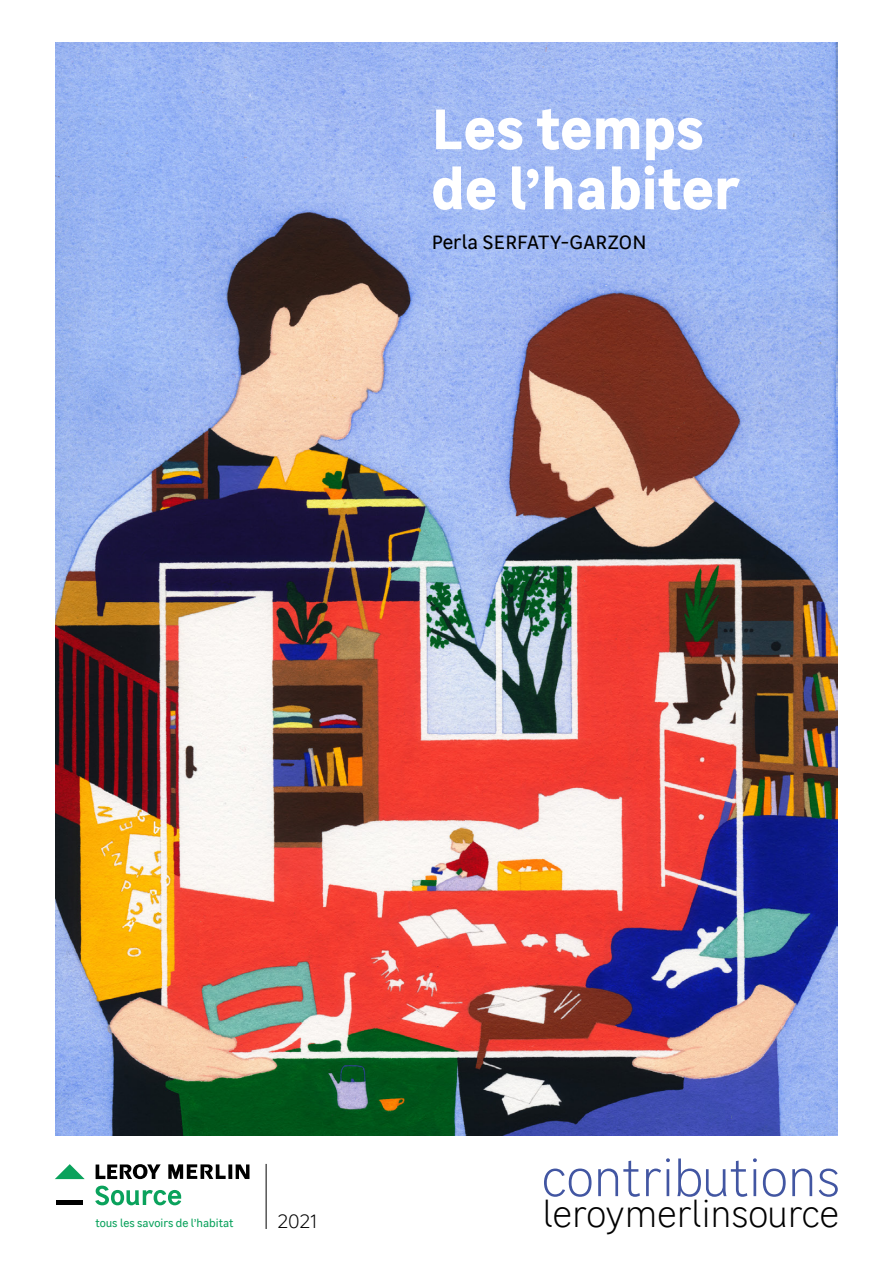
<style>
.page{position:relative;width:893px;height:1263px;background:#fff}
.page>*{position:absolute;margin:0;border:0;box-sizing:border-box;transform-origin:0 0}
.t1{font:700 57px/60px "Leroy Merlin Sans";letter-spacing:.005em;color:#fff}
.t2{font:300 50.1px "Leroy Merlin Sans";letter-spacing:-.005em;color:#4256a2}
.t3{font:300 36.45px "Leroy Merlin Sans";letter-spacing:-.005em;color:#000}
.t4{font:19.5px "Leroy Merlin Sans";color:#000}
.t5{font:300 19.5px "Leroy Merlin Sans";color:#000}
.t6{font:11.1px "Leroy Merlin Sans";color:#0aa25c}
</style>
<div class="page">
<img style="left:55px;top:43px;width:783px;height:1092px">
<hr style="left:266px;top:1164px;width:1px;height:65px;background:#000">
<svg style="left:55px;top:1164px;width:195px;height:42px"></svg>
<h1 class="t1" style="left:432px;top:96px;width:310px">Les temps de l’habiter</h1>
<h3 class="t4" style="left:432px;top:228px;width:216px">Perla SERFATY-GARZON</h3>
<p class="t6" style="left:96px;top:1215px;width:140px">tous les savoirs de l’habitat</p>
<h3 class="t5" style="left:277px;top:1208px;width:41px">2021</h3>
<h2 class="t2" style="left:542px;top:1144px;width:300px">contributions</h2>
<h3 class="t3" style="left:543px;top:1190px;width:298px">leroymerlinsource</h3>
</div>
